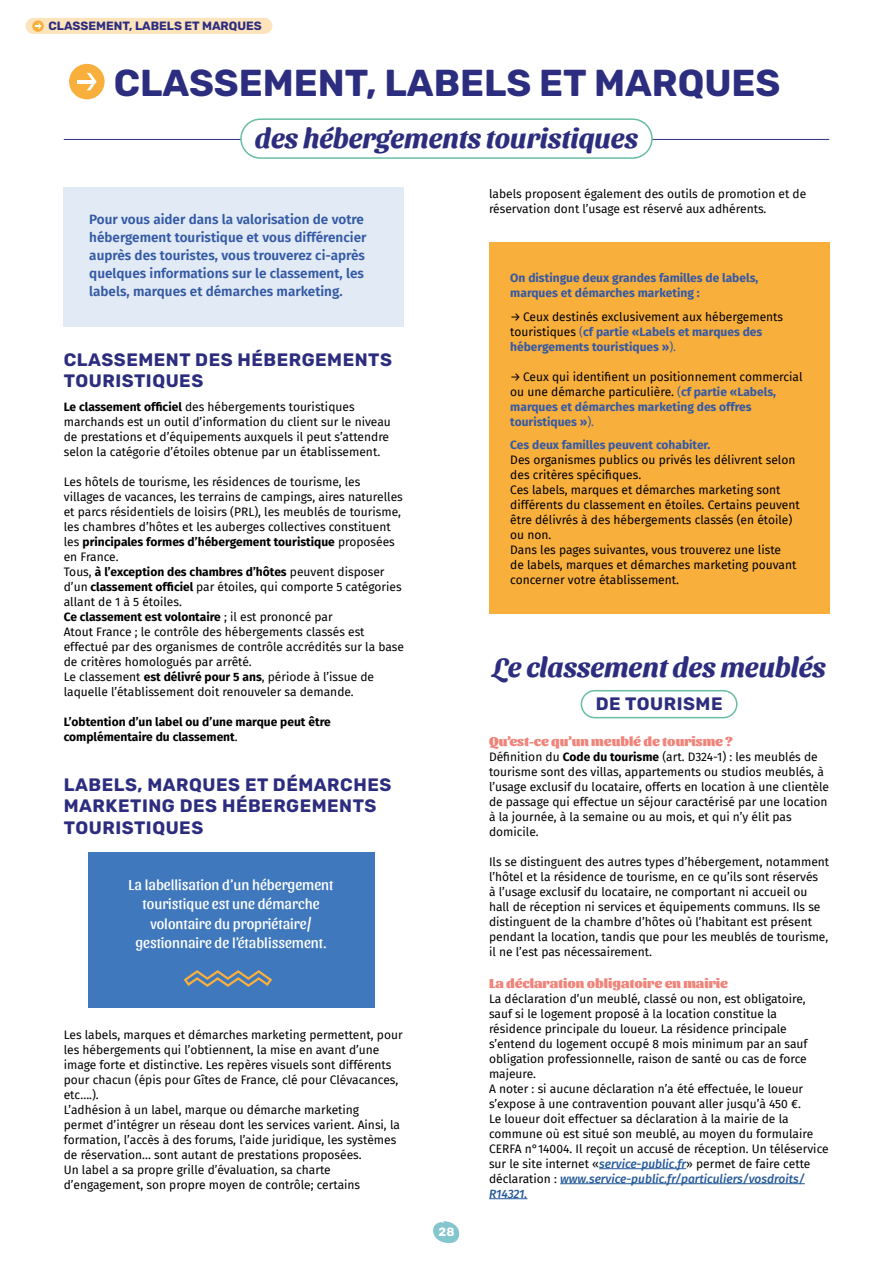
<style>
.page{position:relative;width:893px;height:1263px;background:#fff}
.page>*{position:absolute;margin:0;border:0;box-sizing:border-box;transform-origin:0 0}
.t1{font:700 37.5px "Rubik";color:#2d2d7f}
.t2{font:700 27.75px "Sansita Swashed";color:#2d2d7f}
.t3{font:700 18px/21.6px "Rubik";letter-spacing:.03em;color:#2d2d7f}
.t4{font:15px/19.5px "Sansita";color:#fff;text-align:center}
.t5{font:600 13.5px/18px "Fira Sans";color:#3459a5}
.t6{font:900 13.5px "Sansita";color:#f0847a}
.t7{font:12px/15px "Fira Sans";color:#000}
.t8{font:700 12px/15px "Fira Sans";color:#3459a5}
.t9{font:700 12px/15px "Fira Sans";color:#000}
.t10{font:700 12px "Rubik";color:#2d2d7f}
.t11{font:700 12px "Rubik";color:#fff}
.s1{font-weight:700}
.s2{font-weight:400}
.s3{color:#3459a5}
.s4{font-weight:700;color:#3459a5}
.s5{font-weight:500;font-style:italic;color:#275b9b}
</style>
<div class="page">
<svg style="left:433px;top:1221px;width:27px;height:22px"></svg>
<div style="left:64px;top:187px;width:340px;height:139px;background:#e2ebf5"></div>
<hr style="left:599px;top:1168px;width:87px;height:1px;background:#275b9b">
<hr style="left:560px;top:1183px;width:245px;height:1px;background:#275b9b">
<hr style="left:489px;top:1198px;width:38px;height:1px;background:#275b9b">
<div style="left:69px;top:64px;width:36px;height:35px;background:#f9af3c;border-radius:50%"></div>
<hr style="left:77px;top:80px;width:17px;height:3px;background:#fff">
<svg style="left:87px;top:73px;width:10px;height:17px"></svg>
<hr style="left:64px;top:139px;width:302px;height:1px;background:#2d2d7f">
<hr style="left:527px;top:139px;width:302px;height:1px;background:#2d2d7f">
<div style="left:241px;top:119px;width:411px;height:39px;background:#fff;border-radius:19px"></div>
<div style="left:240px;top:118px;width:413px;height:41px;border:2px solid #67bea2;border-radius:19px"></div>
<div style="left:26px;top:18px;width:246px;height:16px;background:#fee4bc;border-radius:8px"></div>
<div style="left:32px;top:20px;width:12px;height:12px;background:#f9af3c;border-radius:50%"></div>
<svg style="left:35px;top:23px;width:6px;height:6px"></svg>
<div style="left:88px;top:852px;width:286px;height:156px;background:#4078bd"></div>
<div style="left:489px;top:242px;width:340px;height:372px;background:#f9af3c"></div>
<svg style="left:184px;top:970px;width:88px;height:17px"></svg>
<div style="left:581px;top:690px;width:156px;height:28px;border:2px solid #67bea2;border-radius:13px"></div>
<p class="t10" style="left:48px;top:19px;width:215px">CLASSEMENT, LABELS ET MARQUES</p>
<h1 class="t1" style="left:114px;top:61px;width:668px">CLASSEMENT, LABELS ET MARQUES</h1>
<h2 class="t2" style="left:255px;top:116px;width:385px">des hébergements touristiques</h2>
<p class="t5" style="left:89px;top:210px;width:279px">Pour vous aider dans la valorisation de votre hébergement touristique et vous différencier auprès des touristes, vous trouverez ci-après quelques informations sur le classement, les labels, marques et démarches marketing.</p>
<h3 class="t3" style="left:64px;top:349px;width:330px">CLASSEMENT DES HÉBERGEMENTS<br>TOURISTIQUES</h3>
<p class="t7" style="left:64px;top:399px;width:329px"><span class="s1">Le classement officiel</span> des hébergements touristiques marchands est un outil d’information du client sur le niveau de prestations et d’équipements auxquels il peut s’attendre selon la catégorie d’étoiles obtenue par un établissement.</p>
<p class="t7" style="left:64px;top:474px;width:342px">Les hôtels de tourisme, les résidences de tourisme, les villages de vacances, les terrains de campings, aires naturelles et parcs résidentiels de loisirs (PRL), les meublés de tourisme, les chambres d’hôtes et les auberges collectives constituent les <span class="s1">principales formes d’hébergement touristique</span> proposées en France.<br>Tous, <span class="s1">à l’exception des chambres d’hôtes</span> peuvent disposer d’un <span class="s1">classement officiel</span> par étoiles, qui comporte 5 catégories allant de 1 à 5 étoiles.<br><span class="s1">Ce classement est volontaire</span> ; il est prononcé par<br>Atout France ; le contrôle des hébergements classés est effectué par des organismes de contrôle accrédités sur la base de critères homologués par arrêté.<br>Le classement <span class="s1">est délivré pour 5 ans</span>, période à l’issue de laquelle l’établissement doit renouveler sa demande.</p>
<p class="t9" style="left:64px;top:713px;width:268px">L’obtention d’un label ou d’une marque peut être complémentaire du classement<span class="s2">.</span></p>
<h3 class="t3" style="left:64px;top:774px;width:329px">LABELS, MARQUES ET DÉMARCHES<br>MARKETING DES HÉBERGEMENTS<br>TOURISTIQUES</h3>
<p class="t4" style="left:129px;top:875px;width:206px">La labellisation d’un hébergement touristique est une démarche volontaire du propriétaire/ gestionnaire de l’établissement.</p>
<p class="t7" style="left:64px;top:1027px;width:340px">Les labels, marques et démarches marketing permettent, pour les hébergements qui l’obtiennent, la mise en avant d’une image forte et distinctive. Les repères visuels sont différents pour chacun (épis pour Gîtes de France, clé pour Clévacances, etc….).<br>L’adhésion à un label, marque ou démarche marketing<br>permet d’intégrer un réseau dont les services varient. Ainsi, la formation, l’accès à des forums, l’aide juridique, les systèmes de réservation… sont autant de prestations proposées.<br>Un label a sa propre grille d’évaluation, sa charte d’engagement, son propre moyen de contrôle; certains</p>
<p class="t11" style="left:438px;top:1225px;width:17px">28</p>
<p class="t7" style="left:489px;top:186px;width:319px">labels proposent également des outils de promotion et de réservation dont l’usage est réservé aux adhérents.</p>
<p class="t8" style="left:510px;top:270px;width:250px">On distingue deux grandes familles de labels, marques et démarches marketing :</p>
<p class="t7" style="left:510px;top:309px;width:274px">→ Ceux destinés exclusivement aux hébergements touristiques <span class="s3">(</span><span class="s4">cf partie «Labels et marques des hébergements touristiques »</span><span class="s3">).</span></p>
<p class="t7" style="left:510px;top:369px;width:294px">→ Ceux qui identifient un positionnement commercial ou une démarche particulière. <span class="s3">(</span><span class="s4">cf partie «Labels, marques et démarches marketing des offres touristiques »</span><span class="s3">).</span></p>
<p class="t8" style="left:510px;top:437px;width:202px">Ces deux familles peuvent cohabiter.</p>
<p class="t7" style="left:510px;top:452px;width:291px">Des organismes publics ou privés les délivrent selon des critères spécifiques.<br>Ces labels, marques et démarches marketing sont différents du classement en étoiles. Certains peuvent être délivrés à des hébergements classés (en étoile) ou non.<br>Dans les pages suivantes, vous trouverez une liste<br>de labels, marques et démarches marketing pouvant concerner votre établissement.</p>
<h2 class="t2" style="left:492px;top:646px;width:335px">Le classement des meublés</h2>
<h3 class="t3" style="left:596px;top:694px;width:128px">DE TOURISME</h3>
<p class="t6" style="left:489px;top:733px;width:245px">Qu’est-ce qu’un meublé de tourisme ?</p>
<p class="t7" style="left:489px;top:749px;width:341px">Définition du <span class="s1">Code du tourisme</span> (art. D324-1) : les meublés de tourisme sont des villas, appartements ou studios meublés, à l’usage exclusif du locataire, offerts en location à une clientèle de passage qui effectue un séjour caractérisé par une location à la journée, à la semaine ou au mois, et qui n’y élit pas domicile.</p>
<p class="t7" style="left:489px;top:854px;width:342px">Ils se distinguent des autres types d’hébergement, notamment l’hôtel et la résidence de tourisme, en ce qu’ils sont réservés<br>à l’usage exclusif du locataire, ne comportant ni accueil ou hall de réception ni services et équipements communs. Ils se distinguent de la chambre d’hôtes où l’habitant est présent pendant la location, tandis que pour les meublés de tourisme, il ne l’est pas nécessairement.</p>
<p class="t6" style="left:489px;top:975px;width:241px">La déclaration obligatoire en mairie</p>
<p class="t7" style="left:489px;top:991px;width:341px">La déclaration d’un meublé, classé ou non, est obligatoire, sauf si le logement proposé à la location constitue la résidence principale du loueur. La résidence principale s’entend du logement occupé 8 mois minimum par an sauf obligation professionnelle, raison de santé ou cas de force majeure.<br>A noter : si aucune déclaration n’a été effectuée, le loueur s’expose à une contravention pouvant aller jusqu’à 450 €.<br>Le loueur doit effectuer sa déclaration à la mairie de la commune où est situé son meublé, au moyen du formulaire CERFA n°14004. Il reçoit un accusé de réception. Un téléservice sur le site internet «<span class="s5">service-public.fr</span>» permet de faire cette déclaration : <span class="s5">www.service-public.fr/particuliers/vosdroits/ R14321.</span></p>
</div>
